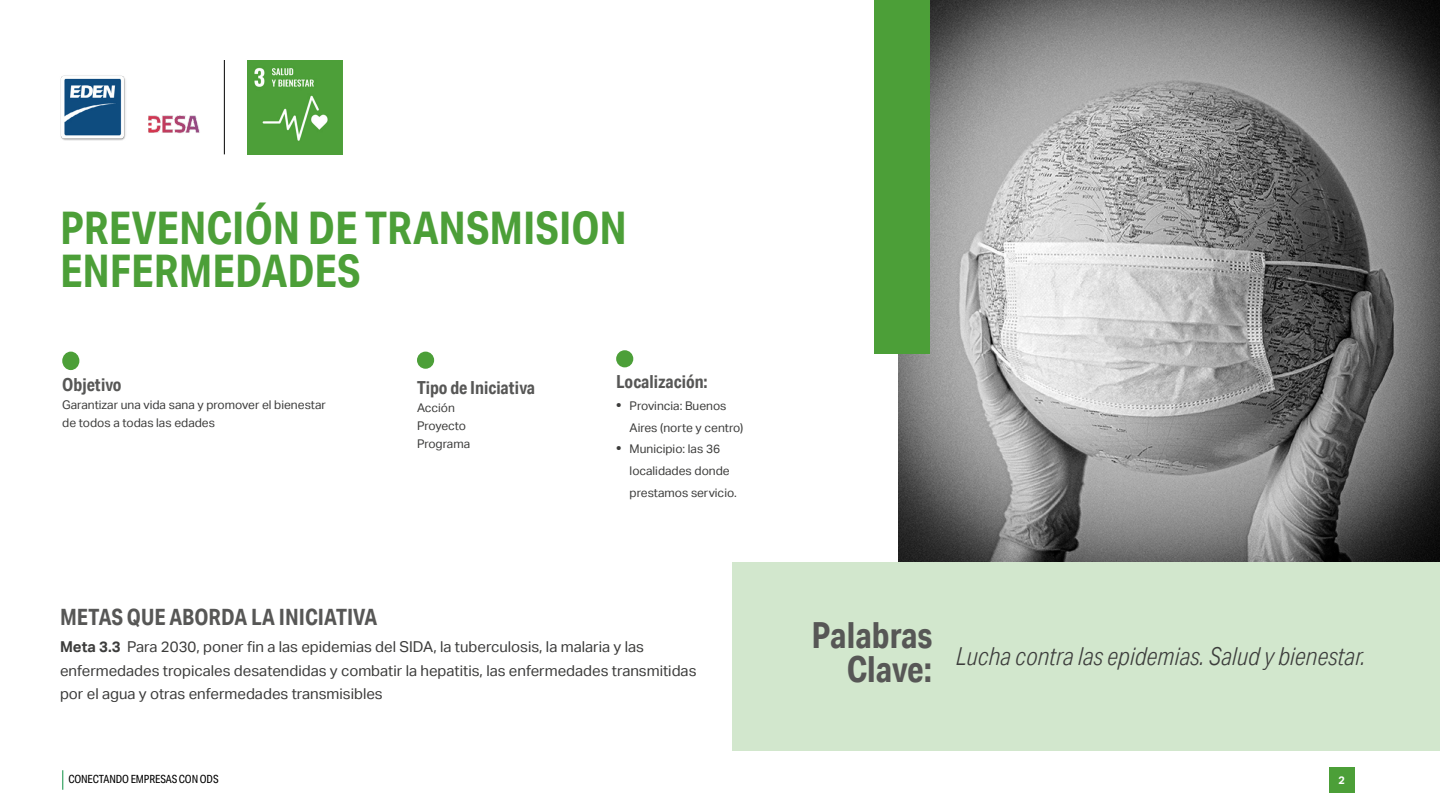
<style>
.page{position:relative;width:1440px;height:810px;background:#fff}
.page>*{position:absolute;margin:0;border:0;box-sizing:border-box;transform-origin:0 0}
.t1{font:700 45px/42.8px "Aktiv Grotesk Cd";color:#4c9f38}
.t2{font:700 36px/33.8px "Aktiv Grotesk Cd";color:#575756;text-align:right}
.t3{font:italic 300 24.75px "Aktiv Grotesk Cd";color:#3c3c3b}
.t4{font:700 22.5px "Aktiv Grotesk Cd";color:#575756}
.t5{font:700 18px "Aktiv Grotesk Cd";color:#575756}
.t6{font:15px/23.2px "Aktiv Grotesk";color:#3c3c3b}
.t7{font:12px/18px "Aktiv Grotesk";color:#3c3c3b}
.t8{font:11.25px "Aktiv Grotesk Cd";letter-spacing:-.01em;color:#000}
.t9{font:700 10.88px "Aktiv Grotesk";color:#fff}
.s1{font-weight:700;font-size:13.5px}
.s2{font-weight:700}
</style>
<div class="page">
<svg style="left:62px;top:770px;width:1px;height:20px"></svg>
<div style="left:1329px;top:767px;width:25px;height:26px;background:#4c9f38"></div>
<img style="left:898px;top:0;width:542px;height:562px">
<div style="left:874px;top:0;width:56px;height:354px;background:#4c9f38"></div>
<img style="left:248px;top:60px;width:94px;height:95px">
<hr style="left:224px;top:60px;width:1px;height:94px;background:#000">
<div style="left:732px;top:562px;width:708px;height:189px;background:#d2e7cd"></div>
<div style="left:62px;top:352px;width:17px;height:18px;background:#4c9f38;border-radius:50%"></div>
<div style="left:417px;top:352px;width:17px;height:17px;background:#4c9f38;border-radius:50%"></div>
<div style="left:616px;top:350px;width:17px;height:17px;background:#4c9f38;border-radius:50%"></div>
<img style="left:60px;top:75px;width:66px;height:66px">
<img style="left:148px;top:115px;width:52px;height:18px">
<h1 class="t1" style="left:60px;top:206px;width:569px">PREVENCIÓN DE TRANSMISION<br>ENFERMEDADES</h1>
<p class="t5" style="left:62px;top:374px;width:61px">Objetivo</p>
<p class="t7" style="left:62px;top:396px;width:265px">Garantizar una vida sana y promover el bienestar de todos a todas las edades</p>
<p class="t5" style="left:417px;top:376px;width:120px">Tipo de Iniciativa</p>
<p class="t7" style="left:417px;top:398px;width:55px">Acción<br>Proyecto<br>Programa</p>
<h3 class="t4" style="left:60px;top:603px;width:319px">METAS QUE ABORDA LA INICIATIVA</h3>
<p class="t5" style="left:616px;top:371px;width:93px">Localización:</p>
<p class="t7" style="left:630px;top:395px;width:115px;line-height:21.8px;text-indent:-14px"><span class="s1">•</span> Provincia: Buenos<br>Aires (norte y centro)</p>
<p class="t7" style="left:630px;top:438px;width:109px;line-height:21.8px;text-indent:-14px"><span class="s1">•</span> Municipio: las 36 localidades donde prestamos servicio.</p>
<p class="t6" style="left:60px;top:636px;width:638px"><span class="s2">Meta 3.3</span> Para 2030, poner fin a las epidemias del SIDA, la tuberculosis, la malaria y las enfermedades tropicales desatendidas y combatir la hepatitis, las enfermedades transmitidas por el agua y otras enfermedades transmisibles</p>
<h2 class="t2" style="left:811px;top:618px;width:122px">Palabras<br>Clave:</h2>
<h3 class="t3" style="left:956px;top:642px;width:411px">Lucha contra las epidemias. Salud y bienestar.</h3>
<p class="t8" style="left:68px;top:773px;width:152px">CONECTANDO EMPRESAS CON ODS</p>
<p class="t9" style="left:1338px;top:774px;width:8px">2</p>
</div>
